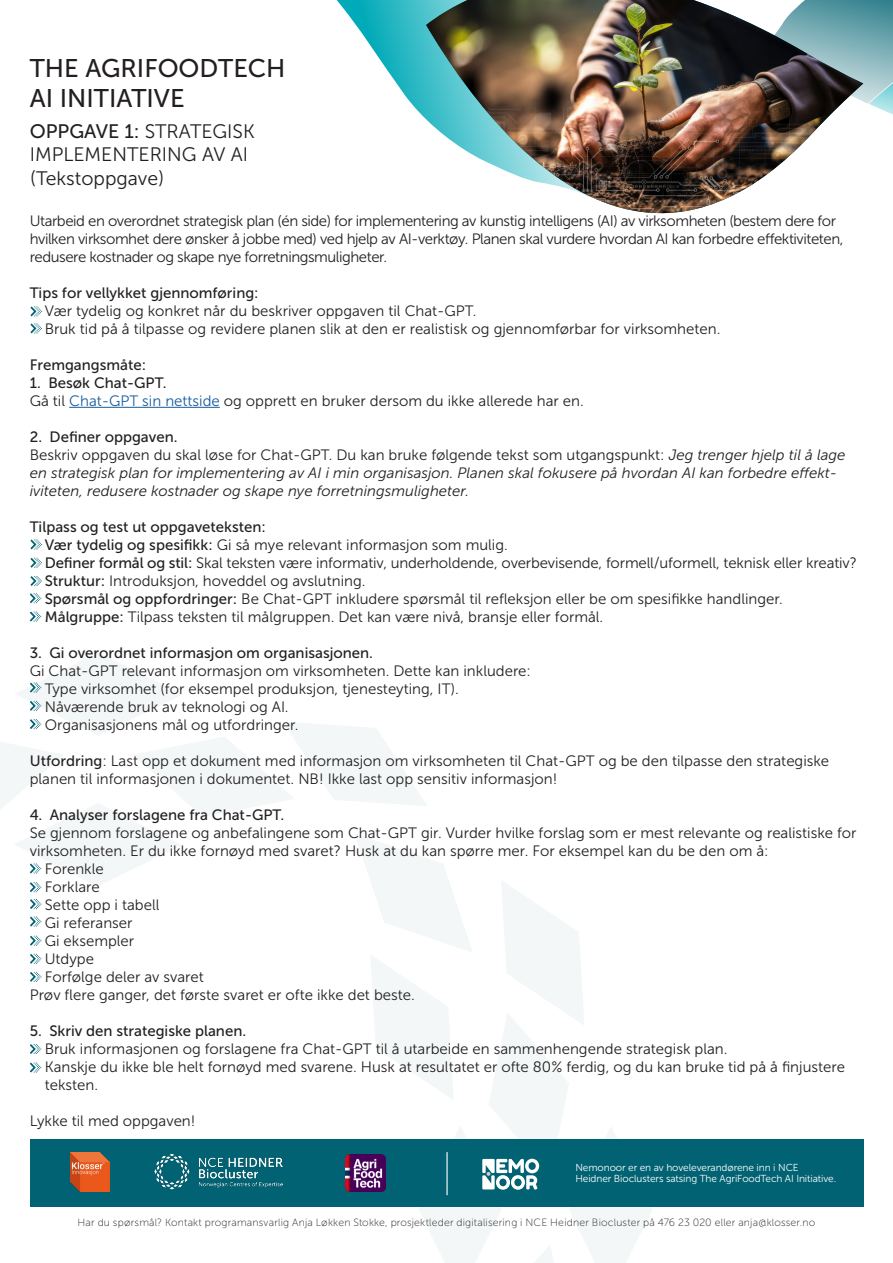
<style>
.page{position:relative;width:893px;height:1263px;background:#fff}
.page>*{position:absolute;margin:0;border:0;box-sizing:border-box;transform-origin:0 0}
.t1{font:25.5px/30.6px "Museo Sans 500";color:#231f20}
.t2{font:19.5px/23.4px "Museo Sans 300";color:#231f20}
.t3{font:15px/18px "Museo Sans 300";color:#231f20}
.t4{font:15px/18px "Museo Sans 300";letter-spacing:-.03em;color:#231f20}
.t5{font:italic 15px/18px "Museo Sans 300";color:#231f20}
.t6{font:15px "Museo Sans 500";color:#231f20}
.Bildetekst{font:10.5px "Museo Sans 100";letter-spacing:.02em;color:#231f20}
.Tekst_i_boks{font:10.2px/11.2px "Museo Sans 300";letter-spacing:-.01em;color:#fff}
.s1{font-family:"Museo Sans 500"}
.s2{color:#175d9e}
.s3{font-style:normal}
</style>
<div class="page">
<svg style="left:336px;top:0;width:90px;height:119px"></svg>
<svg style="left:863px;top:0;width:30px;height:115px;background:#87b8bf"></svg>
<hr style="left:69px;top:407px;width:151px;height:1px;background:#175d9e">
<div style="left:30px;top:1139px;width:833px;height:67px;background:#006272"></div>
<img style="left:426px;top:0;width:437px;height:214px">
<svg style="left:30px;top:306px;width:12px;height:10px"></svg>
<svg style="left:30px;top:323px;width:12px;height:10px"></svg>
<svg style="left:30px;top:539px;width:12px;height:10px"></svg>
<svg style="left:30px;top:558px;width:12px;height:10px"></svg>
<svg style="left:30px;top:576px;width:12px;height:10px"></svg>
<svg style="left:30px;top:593px;width:11px;height:10px"></svg>
<svg style="left:30px;top:611px;width:11px;height:11px"></svg>
<svg style="left:0;top:653px;width:652px;height:610px"></svg>
<p class="t1" style="left:30px;top:53px;width:257px">THE AGRIFOODTECH<br>AI INITIATIVE</p>
<p class="t2" style="left:30px;top:120px;width:227px"><span class="s1">OPPGAVE 1:</span> STRATEGISK<br>IMPLEMENTERING AV AI (Tekstoppgave)</p>
<p class="t4" style="left:30px;top:212px;width:815px">Utarbeid en overordnet strategisk plan (én side) for implementering av kunstig intelligens (AI) av virksomheten (bestem dere for hvilken virksomhet dere ønsker å jobbe med) ved hjelp av AI-verktøy. Planen skal vurdere hvordan AI kan forbedre effektiviteten, redusere kostnader og skape nye forretningsmuligheter.</p>
<p class="t6" style="left:30px;top:284px;width:230px">Tips for vellykket gjennomføring:</p>
<p class="t3" style="left:45px;top:302px;width:433px">Vær tydelig og konkret når du beskriver oppgaven til Chat-GPT.</p>
<p class="t3" style="left:45px;top:320px;width:677px">Bruk tid på å tilpasse og revidere planen slik at den er realistisk og gjennomførbar for virksomheten.</p>
<p class="t6" style="left:30px;top:356px;width:118px">Fremgangsmåte:</p>
<p class="t3" style="left:30px;top:374px;width:555px"><span class="s1">1. Besøk Chat-GPT.<br></span>Gå til <span class="s2">Chat-GPT sin nettside</span> og opprett en bruker dersom du ikke allerede har en.</p>
<p class="t6" style="left:30px;top:428px;width:149px">2. Definer oppgaven.</p>
<p class="t5" style="left:30px;top:446px;width:817px"><span class="s3">Beskriv oppgaven du skal løse for Chat-GPT. Du kan bruke følgende tekst som utgangspunkt:</span> Jeg trenger hjelp til å lage en strategisk plan for implementering av AI i min organisasjon. Planen skal fokusere på hvordan AI kan forbedre effekt&shy;iviteten, redusere kostnader og skape nye forretningsmuligheter.</p>
<p class="t6" style="left:30px;top:518px;width:238px">Tilpass og test ut oppgaveteksten:</p>
<p class="t3" style="left:45px;top:536px;width:465px"><span class="s1">Vær tydelig og spesifikk:</span> Gi så mye relevant informasjon som mulig.</p>
<p class="t3" style="left:45px;top:554px;width:814px"><span class="s1">Definer formål og stil:</span> Skal teksten være informativ, underholdende, overbevisende, formell/uformell, teknisk eller kreativ?</p>
<p class="t3" style="left:45px;top:572px;width:322px"><span class="s1">Struktur:</span> Introduksjon, hoveddel og avslutning.</p>
<p class="t3" style="left:45px;top:590px;width:740px"><span class="s1">Spørsmål og oppfordringer:</span> Be Chat-GPT inkludere spørsmål til refleksjon eller be om spesifikke handlinger.</p>
<p class="t3" style="left:45px;top:608px;width:560px"><span class="s1">Målgruppe:</span> Tilpass teksten til målgruppen. Det kan være nivå, bransje eller formål.</p>
<p class="t6" style="left:30px;top:644px;width:345px">3. Gi overordnet informasjon om organisasjonen.</p>
<p class="t3" style="left:30px;top:662px;width:503px">Gi Chat-GPT relevant informasjon om virksomheten. Dette kan inkludere:</p>
<p class="t3" style="left:45px;top:680px;width:416px">Type virksomhet (for eksempel produksjon, tjenesteyting, IT).</p>
<p class="t3" style="left:45px;top:698px;width:245px">Nåværende bruk av teknologi og AI.</p>
<p class="t3" style="left:45px;top:716px;width:255px">Organisasjonens mål og utfordringer.</p>
<p class="t3" style="left:30px;top:752px;width:801px"><span class="s1">Utfordring</span>: Last opp et dokument med informasjon om virksomheten til Chat-GPT og be den tilpasse den strategiske planen til informasjonen i dokumentet. NB! Ikke last opp sensitiv informasjon!</p>
<p class="t6" style="left:30px;top:806px;width:256px">4. Analyser forslagene fra Chat-GPT.</p>
<p class="t3" style="left:30px;top:824px;width:828px">Se gjennom forslagene og anbefalingene som Chat-GPT gir. Vurder hvilke forslag som er mest relevante og realistiske for virksomheten. Er du ikke fornøyd med svaret? Husk at du kan spørre mer. For eksempel kan du be den om å:</p>
<p class="t3" style="left:45px;top:860px;width:61px">Forenkle</p>
<p class="t3" style="left:45px;top:878px;width:56px">Forklare</p>
<p class="t3" style="left:45px;top:896px;width:116px">Sette opp i tabell</p>
<p class="t3" style="left:45px;top:914px;width:89px">Gi referanser</p>
<p class="t3" style="left:45px;top:932px;width:91px">Gi eksempler</p>
<p class="t3" style="left:45px;top:950px;width:51px">Utdype</p>
<p class="t3" style="left:45px;top:968px;width:161px">Forfølge deler av svaret</p>
<p class="t3" style="left:30px;top:986px;width:387px">Prøv flere ganger, det første svaret er ofte ikke det beste.</p>
<p class="t6" style="left:30px;top:1022px;width:218px">5. Skriv den strategiske planen.</p>
<p class="t3" style="left:45px;top:1040px;width:684px">Bruk informasjonen og forslagene fra Chat-GPT til å utarbeide en sammenhengende strategisk plan.</p>
<p class="t3" style="left:45px;top:1058px;width:802px">Kanskje du ikke ble helt fornøyd med svarene. Husk at resultatet er ofte 80% ferdig, og du kan bruke tid på å finjustere teksten.</p>
<p class="t3" style="left:30px;top:1112px;width:167px">Lykke til med oppgaven!</p>
<p class="Tekst_i_boks" style="left:575px;top:1161px;width:262px">Nemonoor er en av hoveleverandørene inn i NCE<br>Heidner Bioclusters satsing The AgriFoodTech AI Initiative.</p>
<p class="Bildetekst" style="left:78px;top:1216px;width:739px">Har du spørsmål? Kontakt programansvarlig Anja Løkken Stokke, prosjektleder digitalisering i NCE Heidner Biocluster på 476 23 020 eller anja@klosser.no</p>
</div>
